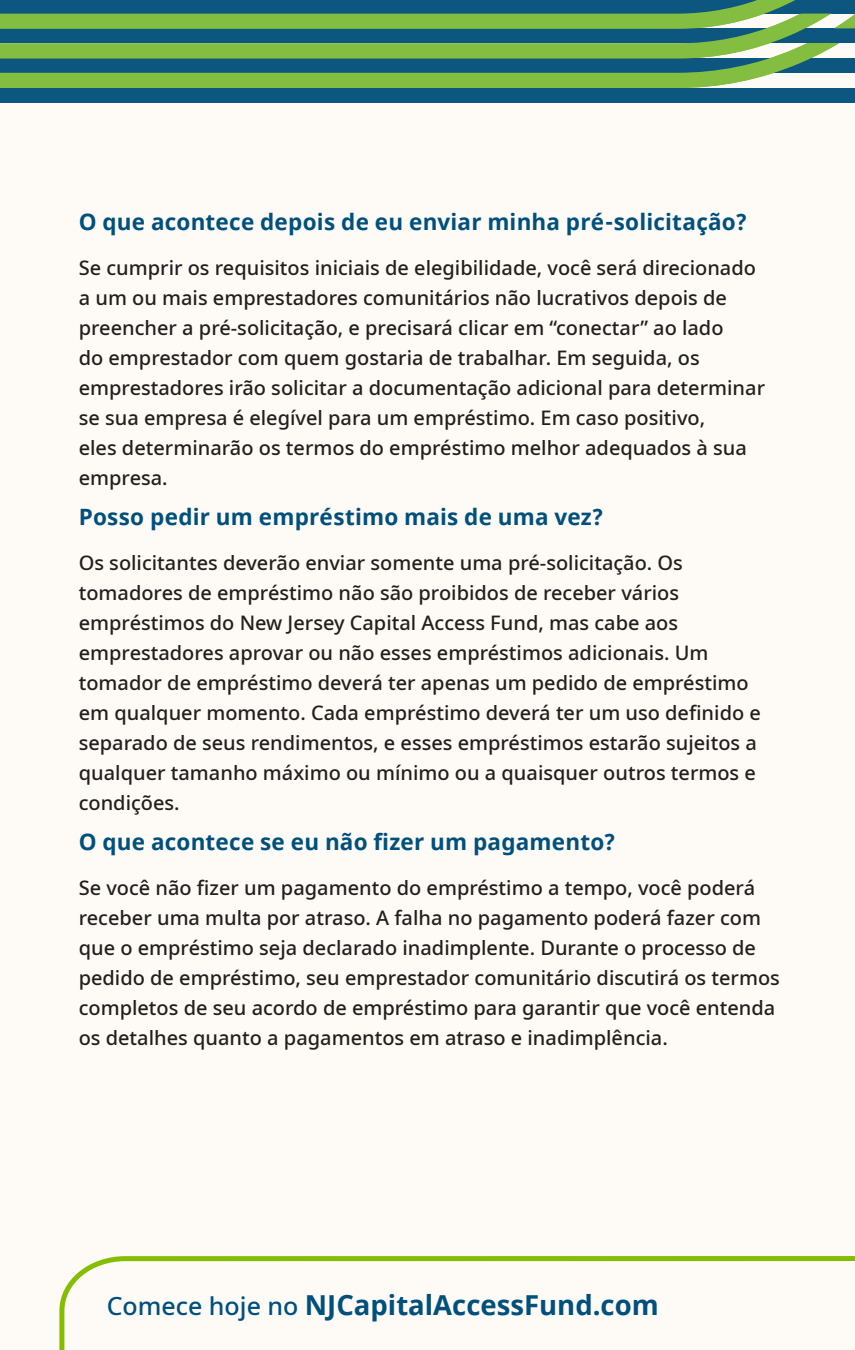
<style>
.page{position:relative;width:855px;height:1350px;background:#fff}
.page>*{position:absolute;margin:0;border:0;box-sizing:border-box;transform-origin:0 0}
.Body_2{font:700 27.5px "Noto Sans";color:#00507d}
.Subhead{font:700 22.5px "Noto Sans";letter-spacing:.01em;color:#00507d}
.Body{font:500 20px/30px "Noto Sans";color:#231f20}
.s1{font-weight:500;font-size:25px}
</style>
<div class="page">
<div style="left:0;top:88px;width:855px;height:14px;background:#0c567f"></div>
<svg style="left:0;top:59px;width:855px;height:29px;background:#569368"></svg>
<svg style="left:0;top:29px;width:855px;height:30px;background:#529165"></svg>
<svg style="left:0;top:0;width:855px;height:29px;background:#529163"></svg>
<svg style="left:59px;top:1256px;width:796px;height:94px"></svg>
<div style="left:107px;top:1283px;width:638px;height:39px;background:#fefaf5"></div>
<p class="Subhead" style="left:79px;top:206px;width:670px">O que acontece depois de eu enviar minha pré-solicitação?</p>
<p class="Body" style="left:79px;top:253px;width:688px">Se cumprir os requisitos iniciais de elegibilidade, você será direcionado a um ou mais emprestadores comunitários não lucrativos depois de preencher a pré-solicitação, e precisará clicar em “conectar” ao lado<br>do emprestador com quem gostaria de trabalhar. Em seguida, os emprestadores irão solicitar a documentação adicional para determinar se sua empresa é elegível para um empréstimo. Em caso positivo,<br>eles determinarão os termos do empréstimo melhor adequados à sua empresa.</p>
<p class="Subhead" style="left:79px;top:501px;width:527px">Posso pedir um empréstimo mais de uma vez?</p>
<p class="Body" style="left:79px;top:548px;width:684px">Os solicitantes deverão enviar somente uma pré-solicitação. Os tomadores de empréstimo não são proibidos de receber vários empréstimos do New Jersey Capital Access Fund, mas cabe aos emprestadores aprovar ou não esses empréstimos adicionais. Um tomador de empréstimo deverá ter apenas um pedido de empréstimo em qualquer momento. Cada empréstimo deverá ter um uso definido e separado de seus rendimentos, e esses empréstimos estarão sujeitos a qualquer tamanho máximo ou mínimo ou a quaisquer outros termos e condições.</p>
<p class="Subhead" style="left:79px;top:826px;width:538px">O que acontece se eu não fizer um pagamento?</p>
<p class="Body" style="left:79px;top:873px;width:703px">Se você não fizer um pagamento do empréstimo a tempo, você poderá receber uma multa por atraso. A falha no pagamento poderá fazer com que o empréstimo seja declarado inadimplente. Durante o processo de pedido de empréstimo, seu emprestador comunitário discutirá os termos completos de seu acordo de empréstimo para garantir que você entenda os detalhes quanto a pagamentos em atraso e inadimplência.</p>
<p class="Body_2" style="left:107px;top:1286px;width:553px"><span class="s1">Comece hoje no</span> NJCapitalAccessFund.com</p>
</div>
